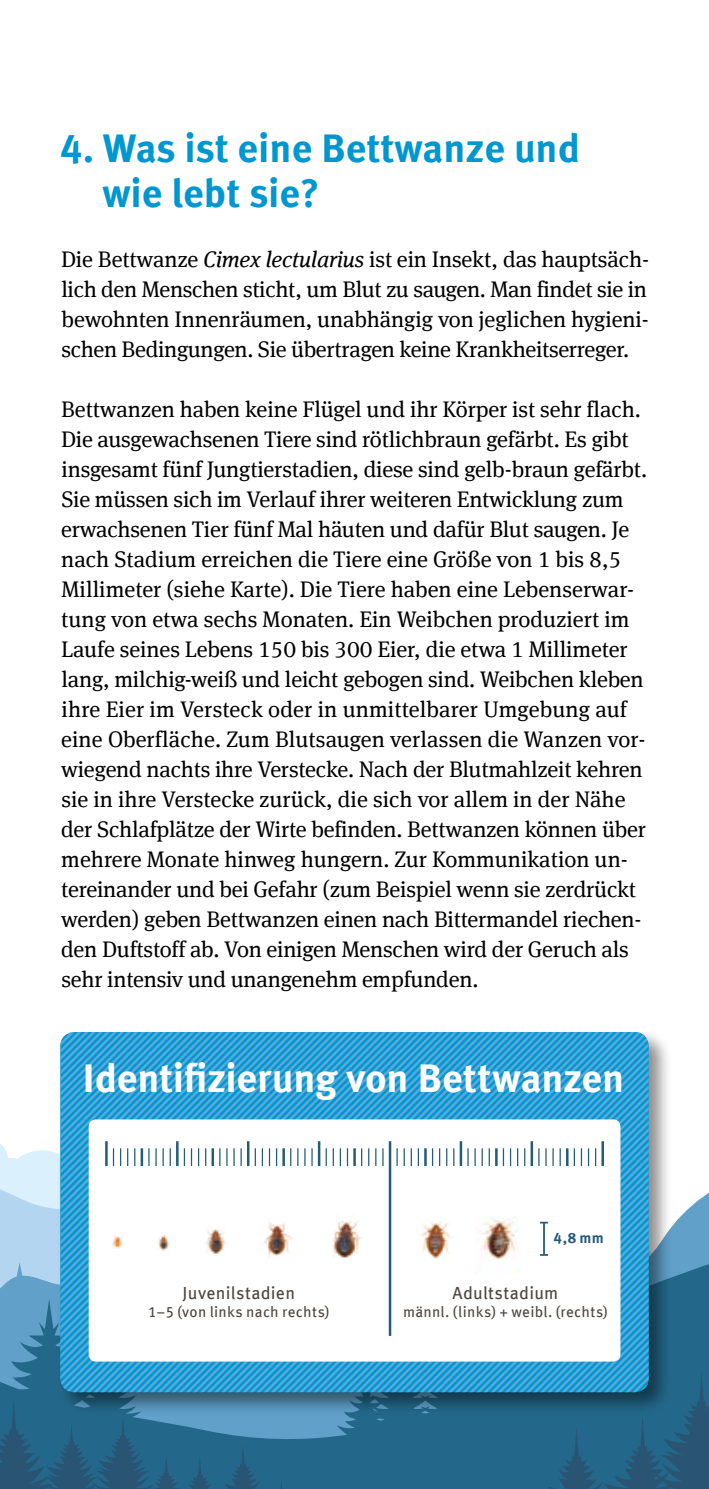
<style>
.page{position:relative;width:709px;height:1489px;background:#fff}
.page>*{position:absolute;margin:0;border:0;box-sizing:border-box;transform-origin:0 0}
.t1{font:700 40px/45px "Meta Offc";color:#0097d0}
.t2{font:700 40px "Meta Offc";letter-spacing:-.01em;color:#fff}
.t3{font:22.5px/30px "Meta Serif Offc";letter-spacing:-.01em;color:#000;text-align:justify}
.t4{font:17.5px "Meta Offc";letter-spacing:.015em;color:#4d4641}
.t5{font:15px "Meta Offc";letter-spacing:.02em;color:#4d4641}
.t6{font:700 15px "Meta Offc";color:#235b78}
.s1{font-style:italic}
</style>
<div class="page">
<svg style="left:0;top:1246px;width:709px;height:242px;background:#28688a"></svg>
<div style="left:57px;top:1028px;width:615px;height:388px;background:#000;opacity:.45"></div>
<div style="left:89px;top:1119px;width:531px;height:242px;background:#fff;border-radius:7px"></div>
<img style="left:205px;top:1229px;width:22px;height:25px">
<img style="left:262px;top:1221px;width:32px;height:37px">
<img style="left:333px;top:1220px;width:29px;height:38px">
<img style="left:479px;top:1217px;width:39px;height:43px">
<img style="left:420px;top:1221px;width:33px;height:38px">
<hr style="left:176px;top:1141px;width:2px;height:24px;background:#235b78">
<hr style="left:211px;top:1148px;width:3px;height:17px;background:#235b78">
<hr style="left:247px;top:1141px;width:2px;height:24px;background:#235b78">
<hr style="left:282px;top:1148px;width:3px;height:17px;background:#235b78">
<hr style="left:318px;top:1141px;width:2px;height:24px;background:#235b78">
<hr style="left:353px;top:1148px;width:3px;height:17px;background:#235b78">
<hr style="left:389px;top:1141px;width:2px;height:194px;background:#235b78">
<hr style="left:424px;top:1148px;width:3px;height:17px;background:#235b78">
<hr style="left:459px;top:1141px;width:3px;height:24px;background:#235b78">
<hr style="left:530px;top:1141px;width:3px;height:24px;background:#235b78">
<svg style="left:0;top:1031px;width:173px;height:360px"></svg>
<svg style="left:184px;top:1148px;width:1px;height:17px"></svg>
<svg style="left:191px;top:1148px;width:1px;height:17px"></svg>
<svg style="left:198px;top:1148px;width:1px;height:17px"></svg>
<svg style="left:205px;top:1148px;width:1px;height:17px"></svg>
<svg style="left:219px;top:1148px;width:1px;height:17px"></svg>
<svg style="left:226px;top:1148px;width:1px;height:17px"></svg>
<svg style="left:233px;top:1148px;width:9px;height:17px"></svg>
<svg style="left:255px;top:1148px;width:1px;height:17px"></svg>
<svg style="left:262px;top:1148px;width:1px;height:17px"></svg>
<svg style="left:269px;top:1148px;width:1px;height:17px"></svg>
<svg style="left:276px;top:1148px;width:1px;height:17px"></svg>
<svg style="left:290px;top:1148px;width:1px;height:17px"></svg>
<svg style="left:297px;top:1148px;width:1px;height:17px"></svg>
<svg style="left:304px;top:1148px;width:1px;height:17px"></svg>
<svg style="left:311px;top:1148px;width:2px;height:17px"></svg>
<svg style="left:325px;top:1148px;width:2px;height:17px"></svg>
<svg style="left:333px;top:1148px;width:1px;height:17px"></svg>
<svg style="left:340px;top:1148px;width:1px;height:17px"></svg>
<svg style="left:347px;top:1148px;width:1px;height:17px"></svg>
<svg style="left:361px;top:1148px;width:1px;height:17px"></svg>
<svg style="left:368px;top:1148px;width:1px;height:17px"></svg>
<svg style="left:375px;top:1148px;width:1px;height:17px"></svg>
<svg style="left:382px;top:1148px;width:1px;height:17px"></svg>
<svg style="left:396px;top:1148px;width:16px;height:17px"></svg>
<svg style="left:418px;top:1148px;width:1px;height:17px"></svg>
<svg style="left:432px;top:1148px;width:1px;height:17px"></svg>
<svg style="left:439px;top:1148px;width:1px;height:17px"></svg>
<svg style="left:446px;top:1148px;width:1px;height:17px"></svg>
<svg style="left:453px;top:1148px;width:1px;height:17px"></svg>
<svg style="left:467px;top:1148px;width:1px;height:17px"></svg>
<svg style="left:474px;top:1148px;width:23px;height:17px"></svg>
<svg style="left:503px;top:1148px;width:1px;height:17px"></svg>
<svg style="left:510px;top:1148px;width:1px;height:17px"></svg>
<svg style="left:517px;top:1148px;width:1px;height:17px"></svg>
<svg style="left:524px;top:1148px;width:1px;height:17px"></svg>
<svg style="left:534px;top:1031px;width:114px;height:360px"></svg>
<h1 class="t1" style="left:103px;top:126px;width:479px;text-indent:-43px">4. Was ist eine Bettwanze und wie lebt sie?</h1>
<p class="t3" style="left:61px;top:244px;width:589px">Die Bettwanze <span class="s1">Cimex lectularius</span> ist ein Insekt, das hauptsäch&shy;lich den Menschen sticht, um Blut zu saugen. Man findet sie in bewohnten Innenräumen, unabhängig von jeglichen hygieni&shy;schen Bedingungen. Sie übertragen keine Krankheitserreger.</p>
<p class="t3" style="left:61px;top:394px;width:588px;text-align:left">Bettwanzen haben keine Flügel und ihr Körper ist sehr flach.<br>Die ausgewachsenen Tiere sind rötlichbraun gefärbt. Es gibt insgesamt fünf Jungtierstadien, diese sind gelb-braun gefärbt.<br>Sie müssen sich im Verlauf ihrer weiteren Entwicklung zum erwachsenen Tier fünf Mal häuten und dafür Blut saugen. Je nach Stadium erreichen die Tiere eine Größe von 1 bis 8,5<br>Millimeter (siehe Karte). Die Tiere haben eine Lebenserwar&shy;tung von etwa sechs Monaten. Ein Weibchen produziert im Laufe seines Lebens 150 bis 300 Eier, die etwa 1 Millimeter lang, milchig-weiß und leicht gebogen sind. Weibchen kleben ihre Eier im Versteck oder in unmittelbarer Umgebung auf eine Oberfläche. Zum Blutsaugen verlassen die Wanzen vor&shy;wiegend nachts ihre Verstecke. Nach der Blutmahlzeit kehren sie in ihre Verstecke zurück, die sich vor allem in der Nähe der Schlafplätze der Wirte befinden. Bettwanzen können über mehrere Monate hinweg hungern. Zur Kommunikation un&shy;tereinander und bei Gefahr (zum Beispiel wenn sie zerdrückt werden) geben Bettwanzen einen nach Bittermandel riechen&shy;den Duftstoff ab. Von einigen Menschen wird der Geruch als sehr intensiv und unangenehm empfunden.</p>
<h1 class="t2" style="left:83px;top:1054px;width:543px">Identifizierung von Bettwanzen</h1>
<p class="t4" style="left:183px;top:1282px;width:114px">Juvenilstadien</p>
<p class="t5" style="left:148px;top:1302px;width:183px">1–5 (von links nach rechts)</p>
<p class="t6" style="left:553px;top:1228px;width:52px">4,8 mm</p>
<p class="t4" style="left:452px;top:1282px;width:107px">Adultstadium</p>
<p class="t5" style="left:403px;top:1302px;width:206px">männl. (links) + weibl. (rechts)</p>
</div>
